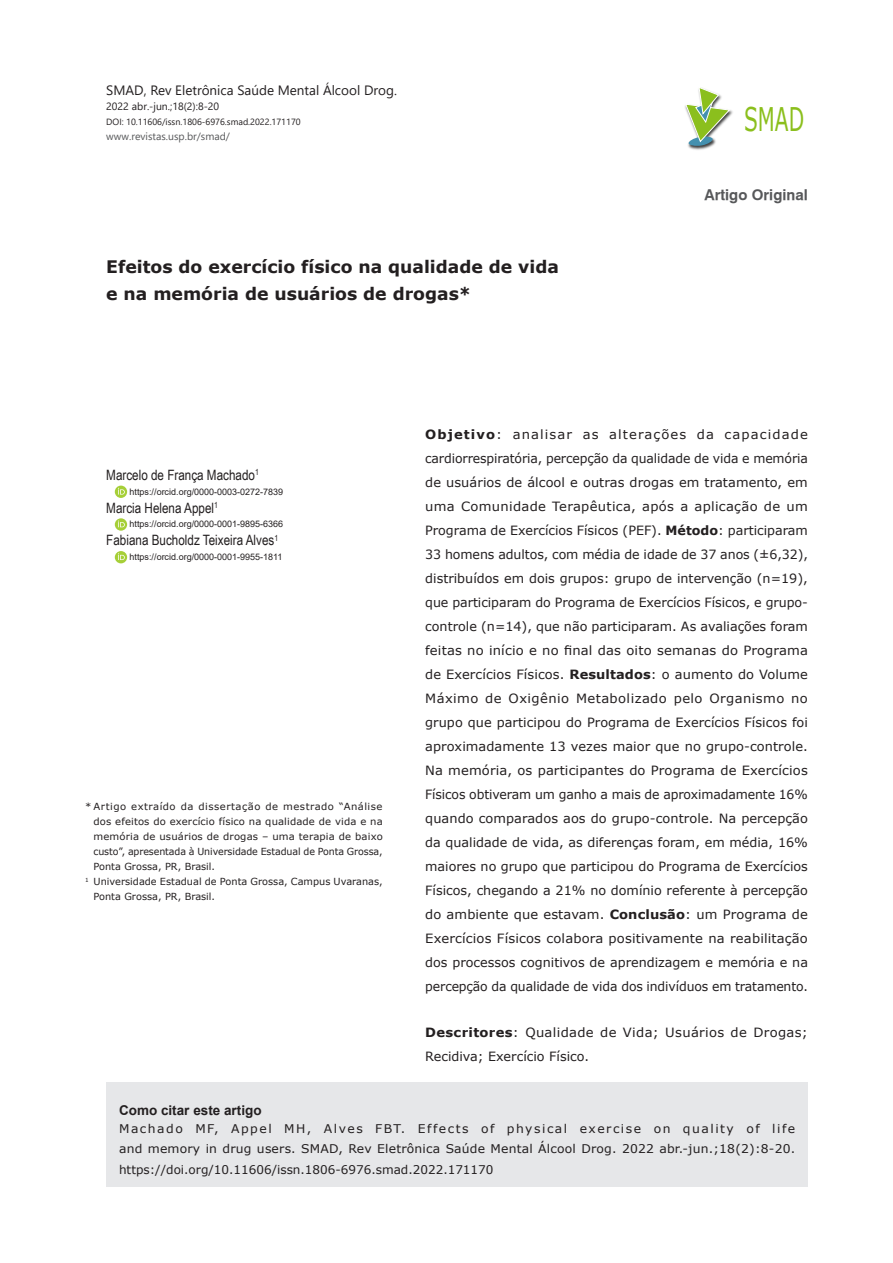
<style>
.page{position:relative;width:893px;height:1263px;background:#fff}
.page>*{position:absolute;margin:0;border:0;box-sizing:border-box;transform-origin:0 0}
.t1{font:32.55px "Verdana";color:#8bbf1d;scale:.62 1}
.Título{font:700 17.25px/27px "Verdana";color:#231f20}
.tipo_artigo{font:700 15px "Geneva";color:#57585a}
.Autor{font:14.25px "Arial Narrow";color:#231f20}
.Cab-Nomedarevista{font:13.5px "Segoe UI";color:#231f20}
.Como_citar_titulo{font:700 13.5px "Arial";color:#231f20}
.Resumo{font:12.75px/24px "Verdana";letter-spacing:-.01em;color:#231f20;text-align:justify}
.Descritores{font:12.75px/24px "Verdana";letter-spacing:.025em;color:#231f20}
.Como_citar_texto{font:12px/20.2px "Verdana";color:#231f20;text-align:justify}
.site{font:10.5px "Segoe UI";color:#57585a}
.ano_n_eid{font:10.5px "Segoe UI";color:#231f20}
.Rodapé_Autor{font:9.75px/15px "Verdana";color:#231f20;text-align:justify}
.ORCID_NOVO{font:9px "Arial";color:#231f20}
.DOI{font:9px "Segoe UI";color:#231f20}
.s1{font-weight:700}
</style>
<div class="page">
<img style="left:688px;top:110px;width:45px;height:40px">
<svg style="left:685px;top:87px;width:46px;height:60px"></svg>
<div style="left:106px;top:1082px;width:702px;height:104px;background:#e6e7e9"></div>
<div style="left:115px;top:486px;width:12px;height:12px;background:#a6cf38;border-radius:50%"></div>
<svg style="left:118px;top:488px;width:7px;height:7px"></svg>
<svg style="left:115px;top:518px;width:12px;height:13px"></svg>
<svg style="left:118px;top:521px;width:7px;height:6px"></svg>
<div style="left:115px;top:551px;width:12px;height:12px;background:#a6cf38;border-radius:50%"></div>
<svg style="left:118px;top:553px;width:7px;height:7px"></svg>
<p class="Cab-Nomedarevista" style="left:106px;top:77px;width:292px">SMAD, Rev Eletrônica Saúde Mental Álcool Drog.</p>
<p class="ano_n_eid" style="left:106px;top:96px;width:114px">2022 abr.-jun.;18(2):8-20</p>
<p class="DOI" style="left:106px;top:113px;width:196px">DOI: 10.11606/issn.1806-6976.smad.2022.171170</p>
<p class="site" style="left:106px;top:126px;width:125px">www.revistas.usp.br/smad/</p>
<p class="Título" style="left:106px;top:253px;width:454px">Efeitos do exercício físico na qualidade de vida e na memória de usuários de drogas*</p>
<h1 class="t1" style="left:744px;top:97px;width:99px">SMAD</h1>
<p class="tipo_artigo" style="left:704px;top:186px;width:105px">Artigo Original</p>
<p class="Autor" style="left:106px;top:464px;width:154px">Marcelo de França Machado<sup>1</sup></p>
<p class="ORCID_NOVO" style="left:130px;top:485px;width:155px">https://orcid.org/0000-0003-0272-7839</p>
<p class="Autor" style="left:106px;top:497px;width:113px">Marcia Helena Appel<sup>1</sup></p>
<p class="ORCID_NOVO" style="left:130px;top:518px;width:155px">https://orcid.org/0000-0001-9895-6366</p>
<p class="Autor" style="left:106px;top:530px;width:173px">Fabiana Bucholdz Teixeira Alves<sup>1</sup></p>
<p class="ORCID_NOVO" style="left:130px;top:551px;width:154px">https://orcid.org/0000-0001-9955-1811</p>
<p class="Rodapé_Autor" style="left:94px;top:799px;width:291px;text-indent:-9px">* Artigo extraído da dissertação de mestrado “Análise dos efeitos do exercício físico na qualidade de vida e na memória de usuários de drogas – uma terapia de baixo custo”, apresentada à Universidade Estadual de Ponta Grossa, Ponta Grossa, PR, Brasil.</p>
<p class="Rodapé_Autor" style="left:94px;top:874px;width:291px;text-indent:-9px"><sup>1</sup> Universidade Estadual de Ponta Grossa, Campus Uvaranas,<br>Ponta Grossa, PR, Brasil.</p>
<p class="Resumo" style="left:425px;top:423px;width:384px"><span class="s1">Objetivo</span>: analisar as alterações da capacidade cardiorrespiratória, percepção da qualidade de vida e memória de usuários de álcool e outras drogas em tratamento, em uma Comunidade Terapêutica, após a aplicação de um Programa de Exercícios Físicos (PEF). <span class="s1">Método</span>: participaram 33 homens adultos, com média de idade de 37 anos (±6,32), distribuídos em dois grupos: grupo de intervenção (n=19), que participaram do Programa de Exercícios Físicos, e grupo&shy;controle (n=14), que não participaram. As avaliações foram feitas no início e no final das oito semanas do Programa de Exercícios Físicos. <span class="s1">Resultados</span>: o aumento do Volume Máximo de Oxigênio Metabolizado pelo Organismo no grupo que participou do Programa de Exercícios Físicos foi aproximadamente 13 vezes maior que no grupo-controle.<br>Na memória, os participantes do Programa de Exercícios Físicos obtiveram um ganho a mais de aproximadamente 16% quando comparados aos do grupo-controle. Na percepção da qualidade de vida, as diferenças foram, em média, 16% maiores no grupo que participou do Programa de Exercícios Físicos, chegando a 21% no domínio referente à percepção do ambiente que estavam. <span class="s1">Conclusão</span>: um Programa de Exercícios Físicos colabora positivamente na reabilitação dos processos cognitivos de aprendizagem e memória e na percepção da qualidade de vida dos indivíduos em tratamento.</p>
<p class="Descritores" style="left:425px;top:1020px;width:384px"><span class="s1">Descritores</span>: Qualidade de Vida; Usuários de Drogas;<br>Recidiva; Exercício Físico.</p>
<p class="Como_citar_titulo" style="left:119px;top:1100px;width:144px">Como citar este artigo</p>
<p class="Como_citar_texto" style="left:119px;top:1118px;width:678px">Machado MF, Appel MH, Alves FBT. Effects of physical exercise on quality of life and memory in drug users. SMAD, Rev Eletrônica Saúde Mental Álcool Drog. 2022 abr.-jun.;18(2):8-20. https://doi.org/10.11606/issn.1806-6976.smad.2022.171170</p>
</div>
